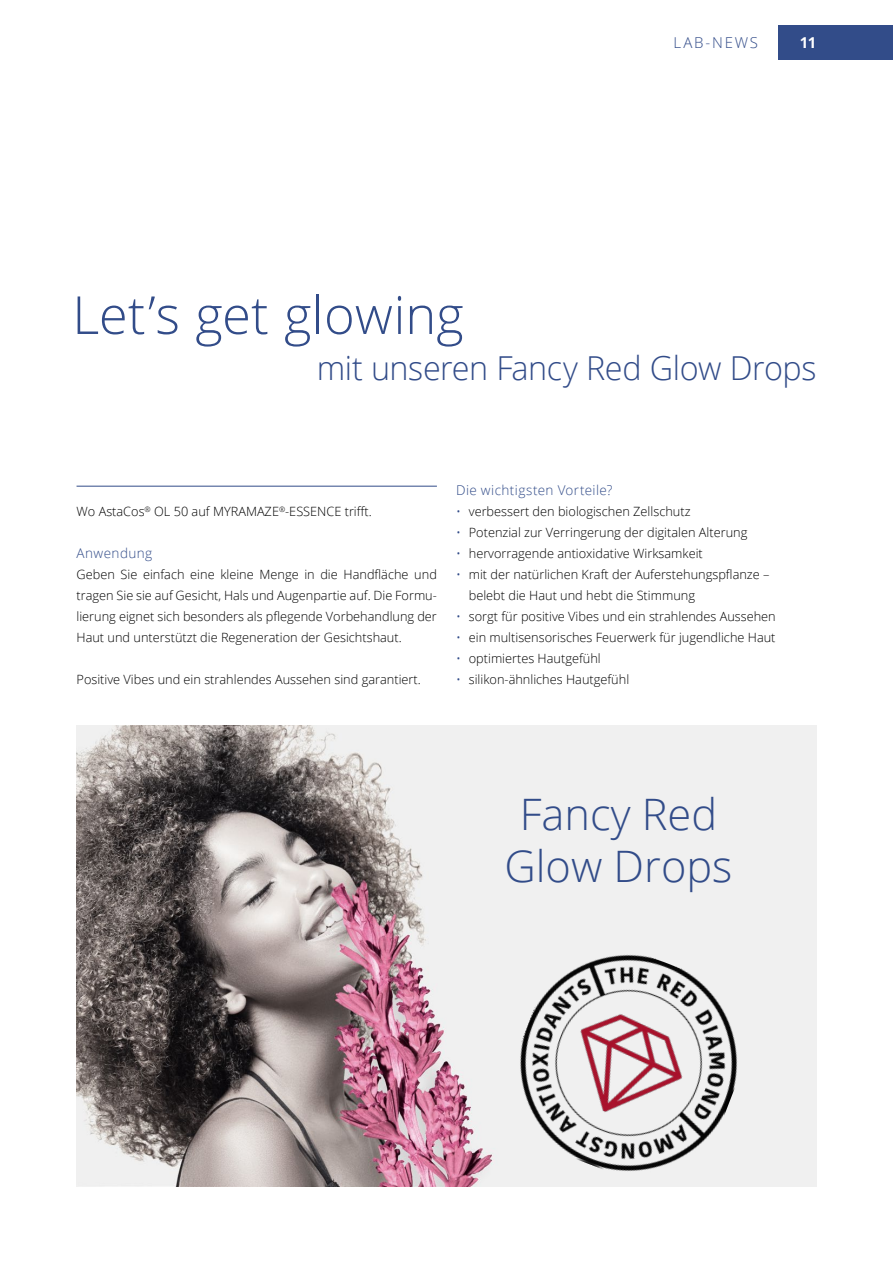
<style>
.page{position:relative;width:893px;height:1263px;background:#fff}
.page>*{position:absolute;margin:0;border:0;box-sizing:border-box;transform-origin:0 0}
.t1{font:300 52.5px "Open Sans";color:#324c89}
.t2{font:300 43.35px/52.1px "Open Sans";color:#324c89;text-align:center}
.t3{font:300 33px "Open Sans";letter-spacing:-.015em;color:#324c89}
.t4{font:300 15px "Open Sans";letter-spacing:.12em;color:#324c89}
.t5{font:700 15px "Open Sans";color:#fff}
.t6{font:300 13.5px "Open Sans";letter-spacing:.03em;color:#324c89}
.t7{font:300 12.75px/21px "Open Sans";color:#000;text-align:justify}
.s1{color:#324c89}
</style>
<div class="page">
<div style="left:778px;top:26px;width:115px;height:34px;background:#324c89"></div>
<hr style="left:77px;top:486px;width:360px;height:1px;background:#324c89">
<img style="left:77px;top:726px;width:739px;height:460px">
<img style="left:489px;top:925px;width:279px;height:262px">
<p class="t4" style="left:673px;top:32px;width:86px">LAB-NEWS</p>
<p class="t5" style="left:800px;top:32px;width:18px">11</p>
<h1 class="t1" style="left:72px;top:279px;width:393px">Let’s get glowing</h1>
<h3 class="t3" style="left:317px;top:346px;width:501px">mit unseren Fancy Red Glow Drops</h3>
<p class="t7" style="left:77px;top:501px;width:297px">Wo AstaCos<sup>®</sup> OL 50 auf MYRAMAZE<sup>®</sup>-ESSENCE trifft.</p>
<p class="t6" style="left:77px;top:544px;width:77px">Anwendung</p>
<p class="t7" style="left:77px;top:564px;width:362px">Geben Sie einfach eine kleine Menge in die Handfläche und tragen Sie sie auf Gesicht, Hals und Augenpartie auf. Die Formu&shy;lierung eignet sich besonders als pflegende Vorbehandlung der Haut und unterstützt die Regeneration der Gesichtshaut.</p>
<p class="t7" style="left:77px;top:668px;width:346px">Positive Vibes und ein strahlendes Aussehen sind garantiert.</p>
<p class="t6" style="left:456px;top:481px;width:158px">Die wichtigsten Vorteile?</p>
<p class="t7" style="left:456px;top:501px;width:236px"><span class="s1">•</span> verbessert den biologischen Zellschutz</p>
<p class="t7" style="left:456px;top:522px;width:293px"><span class="s1">•</span> Potenzial zur Verringerung der digitalen Alterung</p>
<p class="t7" style="left:456px;top:543px;width:248px"><span class="s1">•</span> hervorragende antioxidative Wirksamkeit</p>
<p class="t7" style="left:469px;top:564px;width:302px;text-indent:-13px"><span class="s1">•</span> mit der natürlichen Kraft der Auferstehungspflanze – belebt die Haut und hebt die Stimmung</p>
<p class="t7" style="left:456px;top:605px;width:321px"><span class="s1">•</span> sorgt für positive Vibes und ein strahlendes Aussehen</p>
<p class="t7" style="left:456px;top:626px;width:321px"><span class="s1">•</span> ein multisensorisches Feuerwerk für jugendliche Haut</p>
<p class="t7" style="left:456px;top:647px;width:146px"><span class="s1">•</span> optimiertes Hautgefühl</p>
<p class="t7" style="left:456px;top:668px;width:175px"><span class="s1">•</span> silikon-ähnliches Hautgefühl</p>
<h2 class="t2" style="left:504px;top:787px;width:230px">Fancy Red<br>Glow Drops</h2>
</div>
